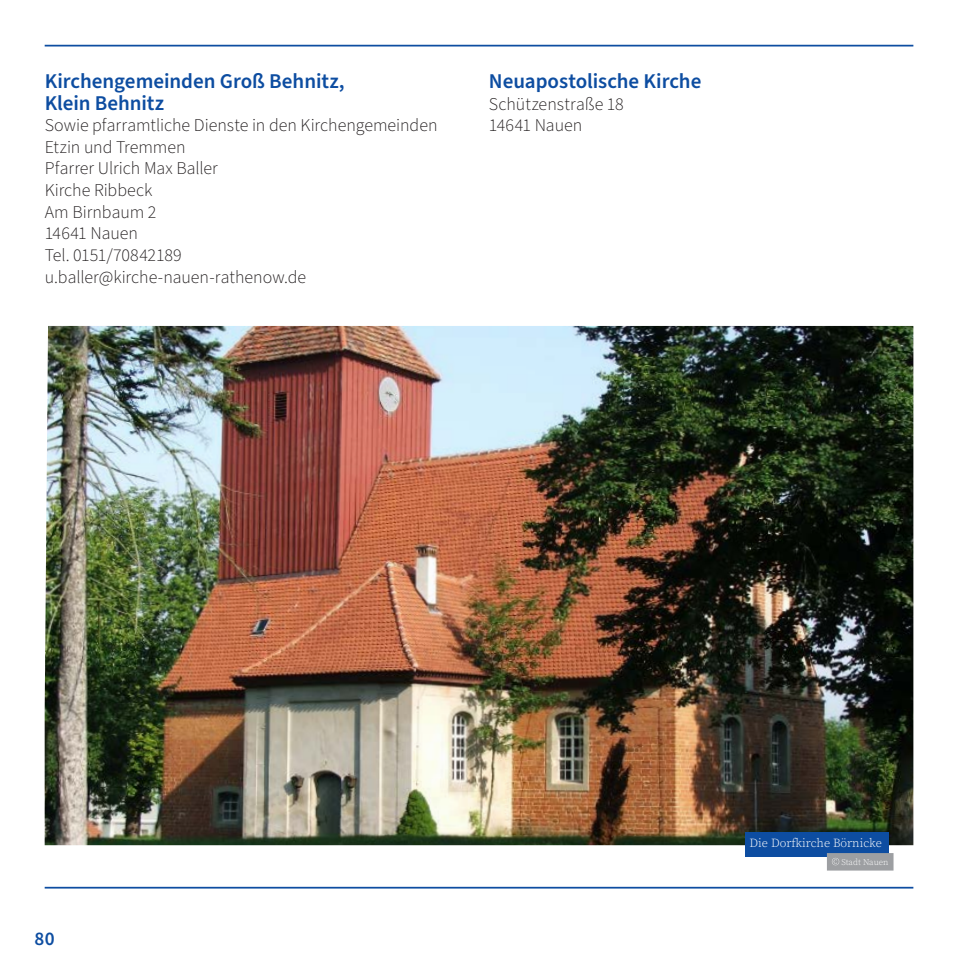
<style>
.page{position:relative;width:968px;height:968px;background:#fff}
.page>*{position:absolute;margin:0;border:0;box-sizing:border-box;transform-origin:0 0}
.t1{font:600 21px/21.7px "Source Sans Pro";letter-spacing:-.005em;color:#0d4da1}
.t2{font:600 19.25px "Source Sans Pro";color:#0d4da1}
.t3{font:300 17.85px/21.7px "Source Sans Pro";color:#231f20}
.t4{font:300 12.25px "Source Serif Pro";color:#fff}
.t5{font:300 8.75px "Source Serif Pro";color:#fff}
</style>
<div class="page">
<hr style="left:45px;top:45px;width:868px;height:1px;background:#0d4da1">
<hr style="left:45px;top:886px;width:868px;height:2px;background:#0d4da1">
<img style="left:45px;top:326px;width:868px;height:519px">
<div style="left:744px;top:832px;width:144px;height:24px;background:#0d4da1"></div>
<div style="left:826px;top:852px;width:67px;height:18px;background:#9d9fa2"></div>
<svg style="left:832px;top:858px;width:7px;height:7px"></svg>
<p class="t1" style="left:45px;top:71px;width:301px">Kirchengemeinden Groß Behnitz,<br>Klein Behnitz</p>
<p class="t3" style="left:45px;top:115px;width:394px">Sowie pfarramtliche Dienste in den Kirchengemeinden<br>Etzin und Tremmen<br>Pfarrer Ulrich Max Baller<br>Kirche Ribbeck<br>Am Birnbaum 2<br>14641 Nauen<br>Tel. 0151/70842189 u.baller@kirche-nauen-rathenow.de</p>
<p class="t1" style="left:489px;top:71px;width:214px">Neuapostolische Kirche</p>
<p class="t3" style="left:489px;top:93px;width:136px">Schützenstraße 18<br>14641 Nauen</p>
<p class="t2" style="left:35px;top:926px;width:22px">80</p>
<p class="t4" style="left:749px;top:834px;width:134px">Die Dorfkirche Börnicke</p>
<p class="t5" style="left:841px;top:856px;width:49px">Stadt Nauen</p>
</div>
